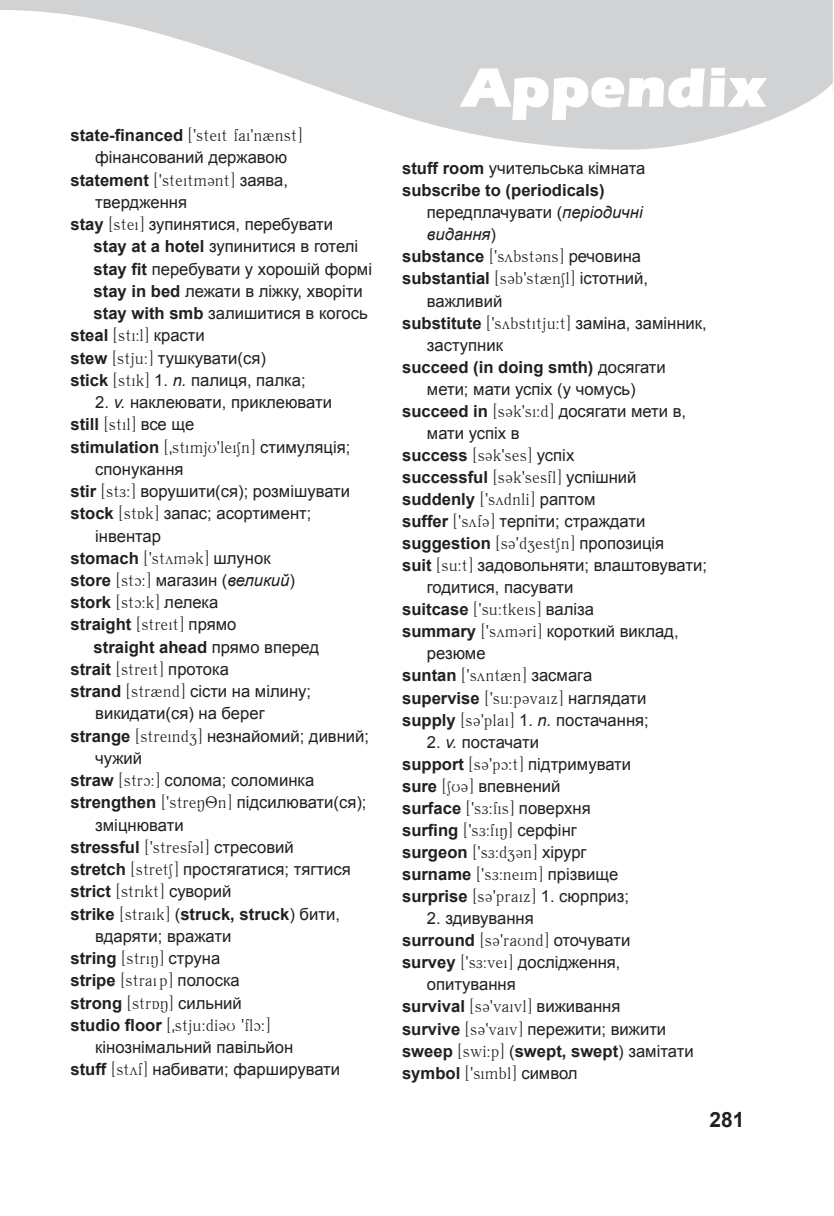
<style>
.page{position:relative;width:834px;height:1216px;background:#fff}
.page>*{position:absolute;margin:0;border:0;box-sizing:border-box;transform-origin:0 0}
.t1{font:900 57.75px "Everest";color:#fff}
.t2{font:700 21px "Arial";color:#231f20}
.t3{font:16.62px/22.1px "Arial";color:#231f20}
.t4{font:16.62px/22.1px "Phonetics New";color:#231f20}
.t5{font:700 16.62px/22.2px "Arial";color:#231f20}
.t6{font:italic 16.62px/22.2px "Arial";color:#231f20}
.s1{font-family:"Arial";font-weight:700}
.s2{font-family:"Arial"}
.s3{font-weight:700}
.s4{font-family:"Phonetics New"}
.s5{font-style:italic}
.s6{font-family:"Phonetics New";font-weight:400}
.s7{font-weight:400}
.s8{font-style:normal}
</style>
<div class="page">
<svg style="left:0;top:0;width:832px;height:150px;fill:#d1d2d4"></svg>
<p class="t4" style="left:70px;top:125px;width:233px"><span class="s1">state-financed</span> [9steit fai9n2nst]</p>
<p class="t3" style="left:95px;top:147px;width:193px">фінансований державою</p>
<p class="t4" style="left:70px;top:169px;width:219px"><span class="s1">statement</span> [9steitm3nt] <span class="s2">заява,</span></p>
<p class="t3" style="left:95px;top:191px;width:93px">твердження</p>
<p class="t3" style="left:70px;top:213px;width:264px"><span class="s3">stay</span> <span class="s4">[stei]</span> зупинятися, перебувати</p>
<p class="t3" style="left:94px;top:236px;width:266px"><span class="s3">stay at a hotel</span> зупинитися в готелі</p>
<p class="t3" style="left:94px;top:258px;width:280px"><span class="s3">stay fit</span> перебувати у хорошій формі</p>
<p class="t3" style="left:94px;top:280px;width:271px"><span class="s3">stay in bed</span> лежати в ліжку, хворіти</p>
<p class="t3" style="left:94px;top:302px;width:275px"><span class="s3">stay with smb</span> залишитися в когось</p>
<p class="t4" style="left:70px;top:325px;width:136px"><span class="s1">steal</span> [sti:l] <span class="s2">красти</span></p>
<p class="t3" style="left:70px;top:347px;width:237px"><span class="s3">stew</span> <span class="s4">[stju:]</span> тушкувати(ся) <span class="s3">stick</span> <span class="s4">[stik]</span> 1. <span class="s5">n.</span> палиця, палка;</p>
<p class="t3" style="left:95px;top:391px;width:238px">2. <span class="s5">v.</span> наклеювати, приклеювати</p>
<p class="t4" style="left:70px;top:414px;width:281px"><span class="s1">still</span> [stil] <span class="s2">все ще<br></span><span class="s1">stimulation</span> [0stimjU9leiSn] <span class="s2">стимуляція;</span></p>
<p class="t3" style="left:95px;top:458px;width:90px">спонукання</p>
<p class="t3" style="left:70px;top:480px;width:281px"><span class="s3">stir</span> <span class="s4">[stE:]</span> ворушити(ся); розмішувати</p>
<p class="t3" style="left:70px;top:502px;width:242px"><span class="s3">stock</span> <span class="s4">[stAk]</span> запас; асортимент;</p>
<p class="t3" style="left:95px;top:525px;width:67px">інвентар</p>
<p class="t4" style="left:70px;top:547px;width:202px"><span class="s1">stomach</span> [9stym3k] <span class="s2">шлунок</span></p>
<p class="t3" style="left:70px;top:569px;width:226px"><span class="s3">store</span> <span class="s4">[stc:]</span> магазин (<span class="s5">великий</span>)</p>
<p class="t4" style="left:70px;top:591px;width:150px"><span class="s1">stork</span> [stc:k] <span class="s2">лелека</span></p>
<p class="t5" style="left:94px;top:614px;width:227px;text-indent:-23px">straight <span class="s6">[streit]</span> <span class="s7">прямо<br></span>straight ahead <span class="s7">прямо вперед</span></p>
<p class="t4" style="left:70px;top:658px;width:160px"><span class="s1">strait</span> [streit] <span class="s2">протока</span></p>
<p class="t3" style="left:70px;top:680px;width:242px"><span class="s3">strand</span> <span class="s4">[str2nd]</span> сісти на мілину;</p>
<p class="t3" style="left:95px;top:702px;width:171px">викидати(ся) на берег</p>
<p class="t3" style="left:70px;top:725px;width:300px"><span class="s3">strange</span> <span class="s4">[streindz]</span> незнайомий; дивний;</p>
<p class="t3" style="left:95px;top:747px;width:48px">чужий</p>
<p class="t3" style="left:70px;top:769px;width:245px"><span class="s3">straw</span> <span class="s4">[strc:]</span> солома; соломинка</p>
<p class="t3" style="left:70px;top:791px;width:297px"><span class="s3">strengthen</span> <span class="s4">[9streN8n]</span> підсилювати(ся);</p>
<p class="t3" style="left:95px;top:813px;width:90px">зміцнювати</p>
<p class="t4" style="left:70px;top:836px;width:225px"><span class="s1">stressful</span> [9stresf3l] <span class="s2">стресовий</span></p>
<p class="t3" style="left:70px;top:858px;width:282px"><span class="s3">stretch</span> <span class="s4">[stretS]</span> простягатися; тягтися</p>
<p class="t4" style="left:70px;top:880px;width:162px"><span class="s1">strict</span> [strikt] <span class="s2">суворий</span></p>
<p class="t3" style="left:95px;top:902px;width:246px;text-indent:-25px"><span class="s3">strike</span> <span class="s4">[straik]</span> (<span class="s3">struck, struck</span>) бити, вдаряти; вражати</p>
<p class="t4" style="left:70px;top:947px;width:201px"><span class="s1">string</span> [striN] <span class="s2">струна<br></span><span class="s1">stripe</span> [strai p] <span class="s2">полоска </span><span class="s1">strong</span> [strAN] <span class="s2">сильний </span><span class="s1">studio floor</span> [0stju:dI3U 9flc:]</p>
<p class="t3" style="left:70px;top:1036px;width:271px;text-indent:25px">кінознімальний павільйон<br><span class="s3">stuff</span> <span class="s4">[styf]</span> набивати; фарширувати</p>
<h1 class="t1" style="left:461px;top:57px;width:307px">Appendix</h1>
<p class="t5" style="left:402px;top:157px;width:245px">stuff room <span class="s7">учительська кімната </span>subscribe to (periodicals)</p>
<p class="t6" style="left:427px;top:201px;width:217px"><span class="s8">передплачувати (</span>періодичні видання<span class="s8">)</span></p>
<p class="t4" style="left:402px;top:246px;width:247px"><span class="s1">substance</span> [9sybst3ns] <span class="s2">речовина </span><span class="s1">substantial</span> [s3b9st2nSl] <span class="s2">істотний,</span></p>
<p class="t3" style="left:427px;top:290px;width:77px">важливий</p>
<p class="t3" style="left:402px;top:312px;width:306px"><span class="s3">substitute</span> <span class="s4">[9sybstitju:t]</span> заміна, замінник,</p>
<p class="t3" style="left:427px;top:334px;width:78px">заступник</p>
<p class="t5" style="left:402px;top:356px;width:265px">succeed (in doing smth) <span class="s7">досягати</span></p>
<p class="t3" style="left:427px;top:378px;width:210px">мети; мати успіх (у чомусь)</p>
<p class="t3" style="left:402px;top:400px;width:285px"><span class="s3">succeed in</span> <span class="s4">[s3k9si:d]</span> досягати мети в,</p>
<p class="t3" style="left:427px;top:422px;width:94px">мати успіх в</p>
<p class="t4" style="left:402px;top:444px;width:236px"><span class="s1">success</span> [s3k9ses] <span class="s2">успіх </span><span class="s1">successful</span> [s3k9sesfl] <span class="s2">успішний </span><span class="s1">suddenly</span> [9sydnlI] <span class="s2">раптом</span></p>
<p class="t3" style="left:402px;top:510px;width:245px"><span class="s3">suffer</span> <span class="s4">[9syf3]</span> терпіти; страждати</p>
<p class="t4" style="left:402px;top:532px;width:264px"><span class="s1">suggestion</span> [s39dzest1n] <span class="s2">пропозиція</span></p>
<p class="t3" style="left:427px;top:554px;width:281px;text-indent:-25px"><span class="s3">suit</span> <span class="s4">[su:t]</span> задовольняти; влаштовувати; годитися, пасувати</p>
<p class="t4" style="left:402px;top:599px;width:193px"><span class="s1">suitcase</span> [9su:tkeis] <span class="s2">валіза</span></p>
<p class="t3" style="left:427px;top:620px;width:253px;text-indent:-25px"><span class="s3">summary</span> <span class="s4">[9sym3rI]</span> короткий виклад, резюме</p>
<p class="t4" style="left:402px;top:665px;width:246px"><span class="s1">suntan</span> [9synt2n] <span class="s2">засмага </span><span class="s1">supervise</span> [9su:p3vaix] <span class="s2">наглядати</span></p>
<p class="t3" style="left:402px;top:709px;width:248px"><span class="s3">supply</span> <span class="s4">[s39plai]</span> 1. <span class="s5">n.</span> постачання;</p>
<p class="t3" style="left:402px;top:731px;width:230px;text-indent:25px">2. <span class="s5">v.</span> постачати<br><span class="s3">support</span> <span class="s4">[s39pc:t]</span> підтримувати <span class="s3">sure</span> <span class="s4">[SU3]</span> впевнений</p>
<p class="t4" style="left:402px;top:797px;width:228px"><span class="s1">surface</span> [9sE:fis] <span class="s2">поверхня </span><span class="s1">surfing</span> [9sEL:fiN] <span class="s2">серфінг </span><span class="s1">surgeon</span> [9sE:dz3n] <span class="s2">хірург </span><span class="s1">surname</span> [9sE:neim] <span class="s2">прізвище </span><span class="s1">surprise</span> [s3@9praix] <span class="s2">1. сюрприз;</span></p>
<p class="t3" style="left:427px;top:907px;width:108px">2. здивування</p>
<p class="t4" style="left:402px;top:929px;width:230px"><span class="s1">surround</span> [s39raUnd] <span class="s2">оточувати</span></p>
<p class="t3" style="left:427px;top:951px;width:195px;text-indent:-25px"><span class="s3">survey</span> <span class="s4">[9sE:vei]</span> дослідження, опитування</p>
<p class="t4" style="left:402px;top:996px;width:220px"><span class="s1">survival</span> [s39vaivl] <span class="s2">виживання</span></p>
<p class="t3" style="left:402px;top:1017px;width:293px"><span class="s3">survive</span> <span class="s4">[s39vaiv]</span> пережити; вижити <span class="s3">sweep</span> <span class="s4">[swI:p]</span> (<span class="s3">swept, swept</span>) замітати</p>
<p class="t4" style="left:402px;top:1062px;width:177px"><span class="s1">symbol</span> [9simbl] <span class="s2">символ</span></p>
<p class="t2" style="left:709px;top:1105px;width:37px">281</p>
</div>
